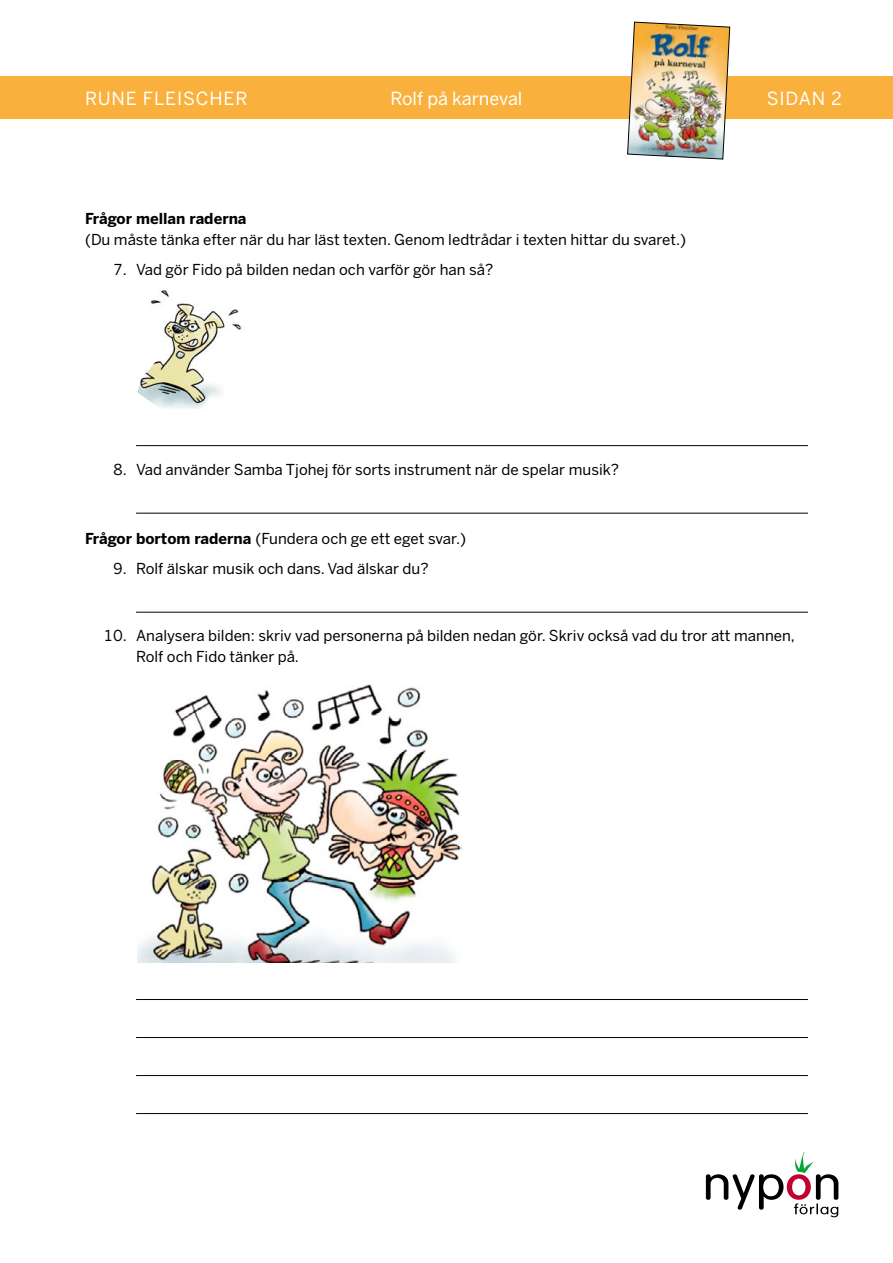
<style>
.page{position:relative;width:893px;height:1263px;background:#fff}
.page>*{position:absolute;margin:0;border:0;box-sizing:border-box;transform-origin:0 0}
.t1{font:18px "Benton Sans";letter-spacing:.035em;color:#fff}
.t2{font:18px "Benton Sans";color:#fff}
.t3{font:15px/21px "Benton Sans";color:#000}
.t4{font:700 15px "Benton Sans";color:#000}
.s1{font-weight:700}
</style>
<div class="page">
<svg style="left:706px;top:1152px;width:132px;height:65px"></svg>
<div style="left:0;top:77px;width:893px;height:42px;background:#f9b03d"></div>
<img style="left:627px;top:21px;width:103px;height:139px">
<img style="left:137px;top:684px;width:324px;height:278px">
<hr style="left:136px;top:445px;width:672px;height:1px;background:#000">
<hr style="left:136px;top:513px;width:672px;height:1px;background:#000">
<hr style="left:136px;top:612px;width:672px;height:1px;background:#000">
<hr style="left:136px;top:999px;width:672px;height:1px;background:#000">
<hr style="left:136px;top:1037px;width:672px;height:1px;background:#000">
<hr style="left:136px;top:1075px;width:672px;height:1px;background:#000">
<hr style="left:136px;top:1113px;width:672px;height:1px;background:#000">
<img style="left:137px;top:289px;width:105px;height:120px">
<p class="t1" style="left:85px;top:87px;width:164px">RUNE FLEISCHER</p>
<p class="t2" style="left:390px;top:87px;width:134px">Rolf på karneval</p>
<p class="t1" style="left:767px;top:87px;width:77px">SIDAN 2</p>
<p class="t4" style="left:85px;top:210px;width:163px">Frågor mellan raderna</p>
<p class="t3" style="left:85px;top:230px;width:603px">(Du måste tänka efter när du har läst texten. Genom ledtrådar i texten hittar du svaret.)</p>
<p class="t3" style="left:113px;top:259px;width:382px">7. Vad gör Fido på bilden nedan och varför gör han så?</p>
<p class="t3" style="left:113px;top:459px;width:507px">8. Vad använder Samba Tjohej för sorts instrument när de spelar musik?</p>
<p class="t3" style="left:85px;top:528px;width:383px"><span class="s1">Frågor bortom raderna</span> (Fundera och ge ett eget svar.)</p>
<p class="t3" style="left:113px;top:558px;width:317px">9. Rolf älskar musik och dans. Vad älskar du?</p>
<p class="t3" style="left:136px;top:625px;width:660px;text-indent:-33px">10. Analysera bilden: skriv vad personerna på bilden nedan gör. Skriv också vad du tror att mannen,<br>Rolf och Fido tänker på.</p>
</div>
